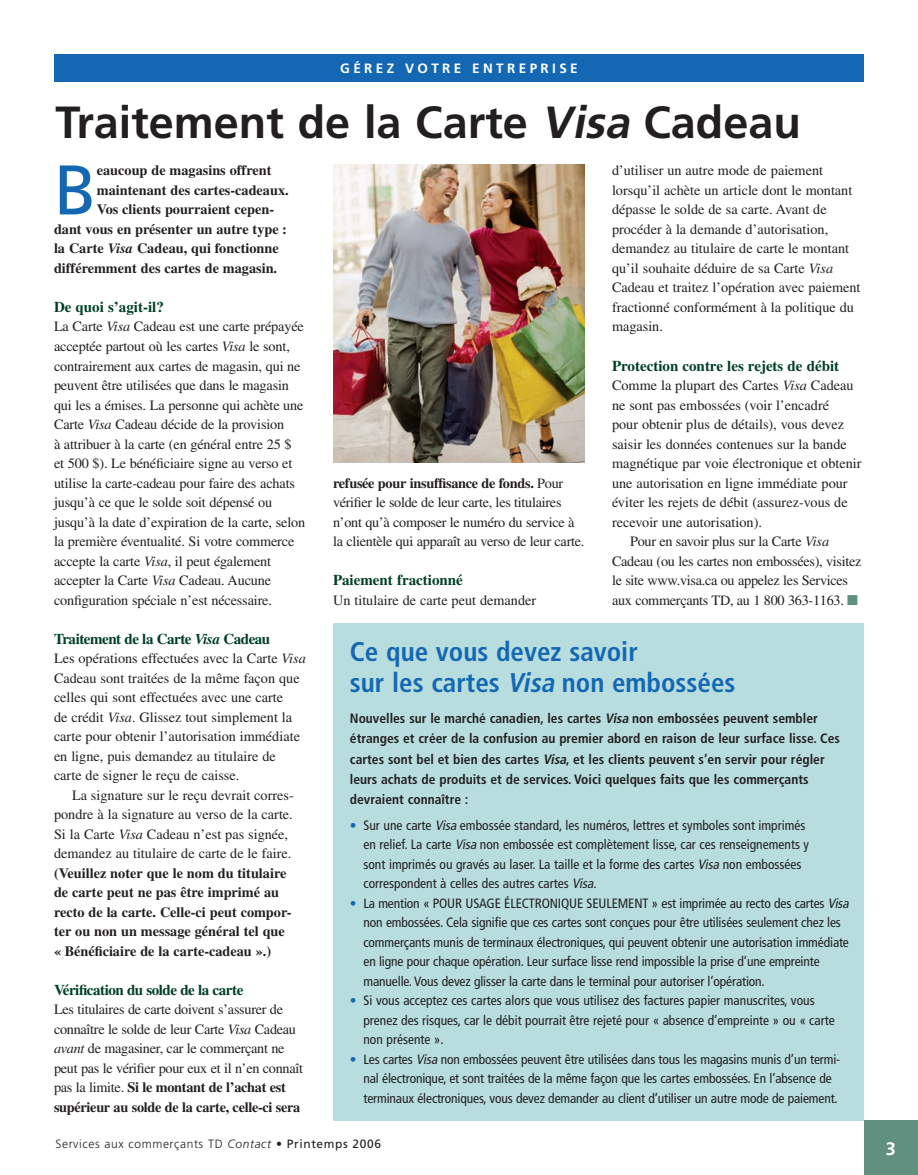
<style>
.page{position:relative;width:918px;height:1175px;background:#fff}
.page>*{position:absolute;margin:0;border:0;box-sizing:border-box;transform-origin:0 0}
.IC1_Body_first_para{font:70.05px "Frutiger";color:#1468b3}
.t1{font:700 45px "Frutiger";color:#231f20}
.IC3_Sidebar__Headlin{font:700 condensed 27px/31.5px "Frutiger";color:#1468b3}
.t2{font:700 18px "Frutiger";color:#fff}
.IC1_Subhead{font:700 15px "Times";color:#003f25}
.IC1_Subhead-2{font:700 15px "Times";letter-spacing:-.03em;color:#003f25}
.IC1_Body_no_indent{font:14.25px/19.5px "Times";color:#231f20}
.IC1_Body_no_indent-2{font:14.25px/19.5px "Times";letter-spacing:-.02em;color:#231f20}
.IC1_Body_basic{font:700 14.25px/19.5px "Times";color:#231f20}
.IC1_Body_first_para-2{font:700 14.25px "Times";color:#231f20}
.IC1_Body_basic-2{font:14.25px/19.5px "Times";letter-spacing:-.02em;color:#231f20}
.IC1_Body_basic-3{font:condensed 13.5px/19.5px "Frutiger";letter-spacing:-.01em;color:#231f20}
.IC3_Sidebar__Headlin-2{font:700 condensed 13.5px/20.2px "Frutiger";color:#231f20}
.department_head{font:700 13.5px "Frutiger";letter-spacing:.25em;color:#fff}
.t3{font:300 12px "Frutiger";letter-spacing:.05em;color:#231f20}
.s1{font-style:italic}
.s2{font-weight:400}
.s3{font-weight:400;font-style:italic}
.s4{font-weight:700}
.s5{color:#1468b3}
</style>
<div class="page">
<div style="left:864px;top:1120px;width:54px;height:54px;background:#619080"></div>
<div style="left:333px;top:624px;width:531px;height:497px;background:#b8ddde"></div>
<div style="left:54px;top:54px;width:810px;height:27px;background:#1468b3"></div>
<img style="left:333px;top:164px;width:252px;height:299px">
<p class="department_head" style="left:340px;top:60px;width:200px">Gér ez votr e entr epris</p>
<p class="department_head" style="left:570px;top:60px;width:9px">e</p>
<p class="t1" style="left:56px;top:96px;width:747px">Traitement de la Carte <span class="s1">Visa</span> Cadeau</p>
<p class="IC1_Body_first_para" style="left:54px;top:149px;width:44px">B</p>
<p class="IC1_Body_first_para-2" style="left:97px;top:162px;width:176px">eaucoup de magasins offrent</p>
<p class="IC1_Body_no_indent" style="left:612px;top:161px;width:250px">d’utiliser un autre mode de paiement lorsqu’il achète un article dont le montant dépasse le solde de sa carte. Avant de procéder à la demande d’autorisation, demandez au titulaire de carte le montant qu’il souhaite déduire de sa Carte <span class="s1">Visa </span>Cadeau et traitez l’opération avec paiement fractionné conformément à la politique du magasin.</p>
<p class="IC1_Subhead" style="left:612px;top:356px;width:229px">Protection contre les rejets de débit</p>
<p class="IC1_Body_no_indent" style="left:612px;top:375px;width:251px">Comme la plupart des Cartes <span class="s1">Visa</span> Cadeau ne sont pas embossées (voir l’encadré<br>pour obtenir plus de détails), vous devez saisir les données contenues sur la bande magnétique par voie électronique et obtenir une autorisation en ligne immédiate pour éviter les rejets de débit (assurez-vous de recevoir une autorisation).</p>
<p class="IC1_Body_basic-2" style="left:612px;top:531px;width:251px;text-indent:18px">Pour en savoir plus sur la Carte <span class="s1">Visa </span>Cadeau (ou les cartes non embossées), visitez le site www.visa.ca ou appelez les Services aux commerçants TD, au 1 800 363-1163.</p>
<p class="IC1_Body_first_para-2" style="left:97px;top:182px;width:193px">maintenant des cartes-cadeaux.</p>
<p class="IC1_Body_first_para-2" style="left:97px;top:201px;width:179px">Vos clients pourraient cepen--</p>
<p class="IC1_Body_first_para-2" style="left:54px;top:221px;width:235px">dant vous en présenter un autre type :</p>
<p class="IC1_Body_first_para-2" style="left:54px;top:240px;width:226px">la Carte <span class="s1">Visa</span> Cadeau, qui fonctionne</p>
<p class="IC1_Body_first_para-2" style="left:54px;top:260px;width:225px">différemment des cartes de magasin.</p>
<p class="IC1_Subhead" style="left:54px;top:298px;width:111px">De quoi s’agit-il?</p>
<p class="IC1_Body_no_indent" style="left:54px;top:317px;width:253px">La Carte <span class="s1">Visa</span> Cadeau est une carte prépayée acceptée partout où les cartes <span class="s1">Visa</span> le sont, contrairement aux cartes de magasin, qui ne peuvent être utilisées que dans le magasin qui les a émises. La personne qui achète une Carte <span class="s1">Visa</span> Cadeau décide de la provision<br>à attribuer à la carte (en général entre 25 $<br>et 500 $). Le bénéficiaire signe au verso et utilise la carte-cadeau pour faire des achats jusqu’à ce que le solde soit dépensé ou jusqu’à la date d’expiration de la carte, selon la première éventualité. Si votre commerce accepte la carte <span class="s1">Visa</span>, il peut également accepter la Carte <span class="s1">Visa</span> Cadeau. Aucune configuration spéciale n’est nécessaire.</p>
<p class="IC1_Subhead-2" style="left:54px;top:629px;width:218px">Traitement de la Carte <span class="s1">Visa</span> Cadeau</p>
<p class="IC1_Body_no_indent" style="left:54px;top:648px;width:253px">Les opérations effectuées avec la Carte <span class="s1">Visa </span>Cadeau sont traitées de la même façon que celles qui sont effectuées avec une carte<br>de crédit <span class="s1">Visa</span>. Glissez tout simplement la carte pour obtenir l’autorisation immédiate en ligne, puis demandez au titulaire de carte de signer le reçu de caisse.</p>
<p class="IC1_Body_basic" style="left:54px;top:784px;width:241px;text-indent:18px"><span class="s2">La signature sur le reçu devrait corres&shy;pondre à la signature au verso de la carte.<br>Si la Carte</span> <span class="s3">Visa</span> <span class="s2">Cadeau n’est pas signée, demandez au titulaire de carte de le faire. </span>(Veuillez noter que le nom du titulaire de carte peut ne pas être imprimé au recto de la carte. Celle-ci peut compor-- ter ou non un message général tel que « Bénéficiaire de la carte-cadeau ».)</p>
<p class="IC1_Subhead-2" style="left:54px;top:980px;width:191px">Vérification du solde de la carte</p>
<p class="IC1_Body_no_indent-2" style="left:54px;top:999px;width:251px">Les titulaires de carte doivent s’assurer de connaître le solde de leur Carte <span class="s1">Visa</span> Cadeau <span class="s1">avant</span> de magasiner, car le commerçant ne peut pas le vérifier pour eux et il n’en connaît pas la limite. <span class="s4">Si le montant de l’achat est supérieur au solde de la carte, celle-ci sera</span></p>
<p class="IC1_Body_no_indent-2" style="left:333px;top:473px;width:253px"><span class="s4">refusée pour insuffisance de fonds.</span> Pour vérifier le solde de leur carte, les titulaires n’ont qu’à composer le numéro du service à la clientèle qui apparaît au verso de leur carte.</p>
<p class="IC1_Subhead" style="left:333px;top:571px;width:131px">Paiement fractionné</p>
<p class="IC1_Body_no_indent" style="left:333px;top:590px;width:205px">Un titulaire de carte peut demander</p>
<p class="IC3_Sidebar__Headlin" style="left:350px;top:635px;width:387px">Ce que vous devez savoir<br>sur les cartes <span class="s1">Visa</span> non embossées</p>
<p class="IC3_Sidebar__Headlin-2" style="left:350px;top:708px;width:491px">Nouvelles sur le marché canadien, les cartes <span class="s1">Visa</span> non embossées peuvent sembler étranges et créer de la confusion au premier abord en raison de leur surface lisse. Ces cartes sont bel et bien des cartes <span class="s1">Visa</span>, et les clients peuvent s’en servir pour régler leurs achats de produits et de services. Voici quelques faits que les commerçants devraient connaître :</p>
<p class="IC1_Body_basic-3" style="left:363px;top:815px;width:447px;text-indent:-14px"><span class="s5">•</span> Sur une carte <span class="s1">Visa</span>embossée standard, les numéros, lettres et symboles sont imprimés en relief. La carte <span class="s1">Visa</span>non embossée est complètement lisse, car ces renseignements y sont imprimés ou gravés au laser. La taille et la forme des cartes <span class="s1">Visa</span>non embossées correspondent à celles des autres cartes <span class="s1">Visa</span>.</p>
<p class="IC1_Body_basic-3" style="left:363px;top:893px;width:490px;text-indent:-14px"><span class="s5">•</span> La mention « POUR USAGE ÉLECTRONIQUE SEULEMENT » est imprimée au recto des cartes <span class="s1">Visa </span>non embossées. Cela signifie que ces cartes sont conçues pour être utilisées seulement chez les commerçants munis de terminaux électroniques, qui peuvent obtenir une autorisation immé-diate en ligne pour chaque opération. Leur surface lisse rend impossible la prise d’une empreinte manuelle. Vous devez glisser la carte dans le terminal pour autoriser l’opération.</p>
<p class="IC1_Body_basic-3" style="left:363px;top:990px;width:473px;text-indent:-14px"><span class="s5">•</span> Si vous acceptez ces cartes alors que vous utilisez des factures papier manuscrites, vous prenez des risques, car le débit pourrait être rejeté pour « absence d’empreinte » ou « carte non présente ».</p>
<p class="IC1_Body_basic-3" style="left:363px;top:1049px;width:478px;text-indent:-14px"><span class="s5">•</span> Les cartes <span class="s1">Visa</span>non embossées peuvent être utilisées dans tous les magasins munis d’un termi&shy;nal électronique, et sont traitées de la même façon que les cartes embossées. En l’absence de terminaux électroniques, vous devez demander au client d’utiliser un autre mode de paiement.</p>
<p class="t3" style="left:56px;top:1137px;width:327px">Services aux commerçants TD <span class="s1">Contact</span> • <span class="s2">Printemps 2006</span></p>
<p class="t2" style="left:886px;top:1138px;width:12px">3</p>
</div>
